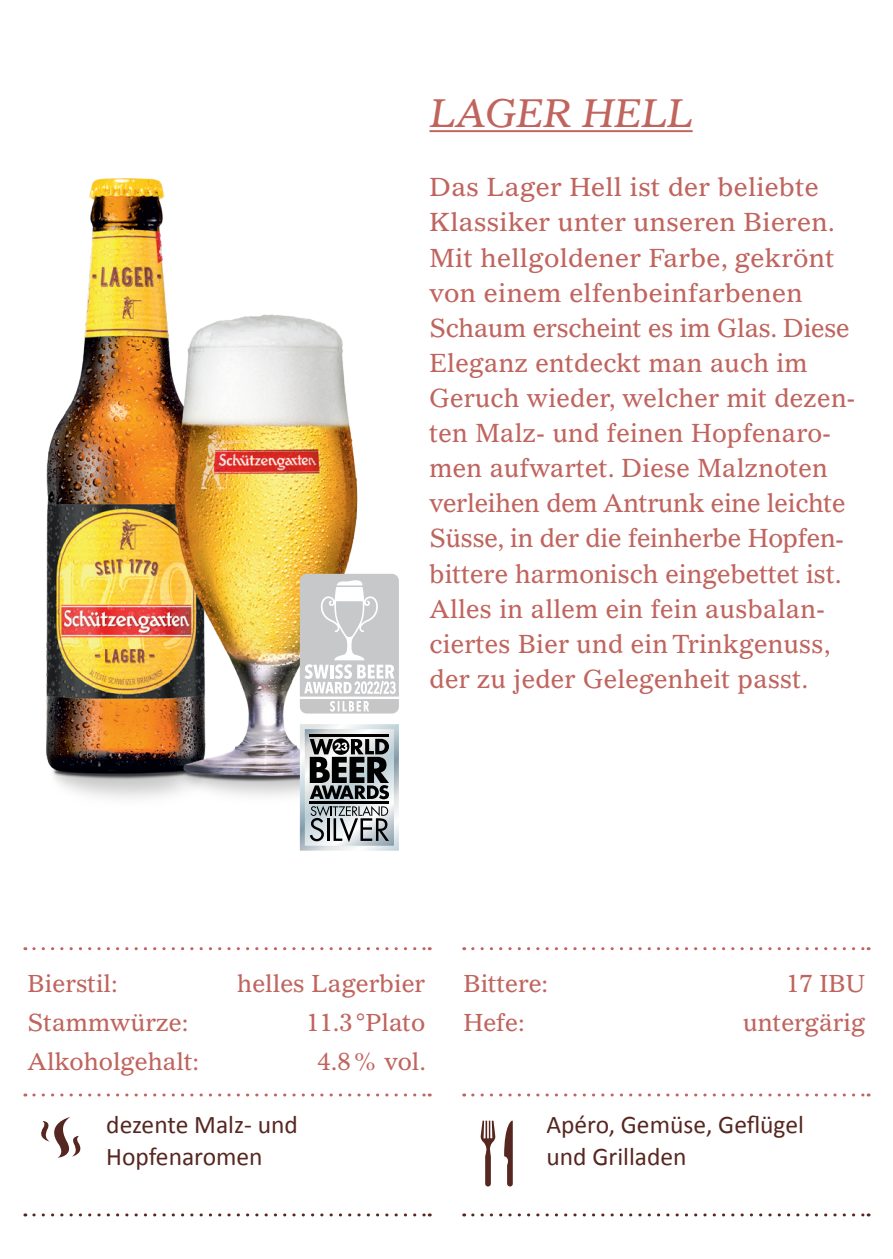
<style>
.page{position:relative;width:893px;height:1259px;background:#fff}
.page>*{position:absolute;margin:0;border:0;box-sizing:border-box;transform-origin:0 0}
.t1{font:italic 39px "Gazette LH";letter-spacing:-.01em;color:#c0645e}
.t2{font:25.5px/35.1px "Gazette LH";letter-spacing:.01em;color:#c0645e}
.t3{font:25.5px/31.5px "Calibri";color:#552720}
.t4{font:24px "Gazette LH";color:#c0645e}
</style>
<div class="page">
<svg style="left:41px;top:1117px;width:39px;height:40px"></svg>
<svg style="left:34px;top:1093px;width:396px;height:3px"></svg>
<svg style="left:34px;top:947px;width:396px;height:3px"></svg>
<svg style="left:34px;top:1213px;width:396px;height:3px"></svg>
<svg style="left:473px;top:1093px;width:396px;height:3px"></svg>
<svg style="left:473px;top:947px;width:396px;height:3px"></svg>
<svg style="left:473px;top:1213px;width:396px;height:3px"></svg>
<svg style="left:504px;top:1120px;width:9px;height:66px"></svg>
<svg style="left:481px;top:1120px;width:14px;height:66px"></svg>
<hr style="left:429px;top:130px;width:264px;height:2px;background:#c0645e">
<img style="left:46px;top:178px;width:348px;height:638px">
<svg style="left:300px;top:724px;width:99px;height:126px;background:#909699"></svg>
<svg style="left:300px;top:574px;width:99px;height:139px"></svg>
<h1 class="t1" style="left:429px;top:89px;width:265px">LAGER HELL</h1>
<p class="t2" style="left:429px;top:169px;width:428px">Das Lager Hell ist der beliebte<br>Klassiker unter unseren Bieren.<br>Mit hellgoldener Farbe, gekrönt von einem elfenbeinfarbenen<br>Schaum erscheint es im Glas. Diese<br>Eleganz entdeckt man auch im<br>Geruch wieder, welcher mit dezen&shy;ten Malz- und feinen Hopfenaro&shy;men aufwartet. Diese Malznoten verleihen dem Antrunk eine leichte<br>Süsse, in der die feinherbe Hopfen&shy;bittere harmonisch eingebettet ist.<br>Alles in allem ein fein ausbalan&shy;ciertes Bier und ein Trinkgenuss, der zu jeder Gelegenheit passt.</p>
<p class="t4" style="left:28px;top:969px;width:92px">Bierstil:</p>
<p class="t4" style="left:237px;top:969px;width:189px">helles Lagerbier</p>
<p class="t4" style="left:28px;top:1008px;width:162px">Stammwürze:</p>
<p class="t4" style="left:306px;top:1008px;width:120px">11.3°Plato</p>
<p class="t4" style="left:28px;top:1047px;width:173px">Alkoholgehalt:</p>
<p class="t4" style="left:317px;top:1047px;width:110px">4.8% vol.</p>
<p class="t3" style="left:106px;top:1107px;width:193px">dezente Malz- und<br>Hopfenaromen</p>
<p class="t4" style="left:463px;top:969px;width:86px">Bittere:</p>
<p class="t4" style="left:786px;top:969px;width:81px">17 IBU</p>
<p class="t4" style="left:463px;top:1008px;width:63px">Hefe:</p>
<p class="t4" style="left:743px;top:1008px;width:124px">untergärig</p>
<p class="t3" style="left:546px;top:1107px;width:259px">Apéro, Gemüse, Geflügel und Grilladen</p>
</div>
